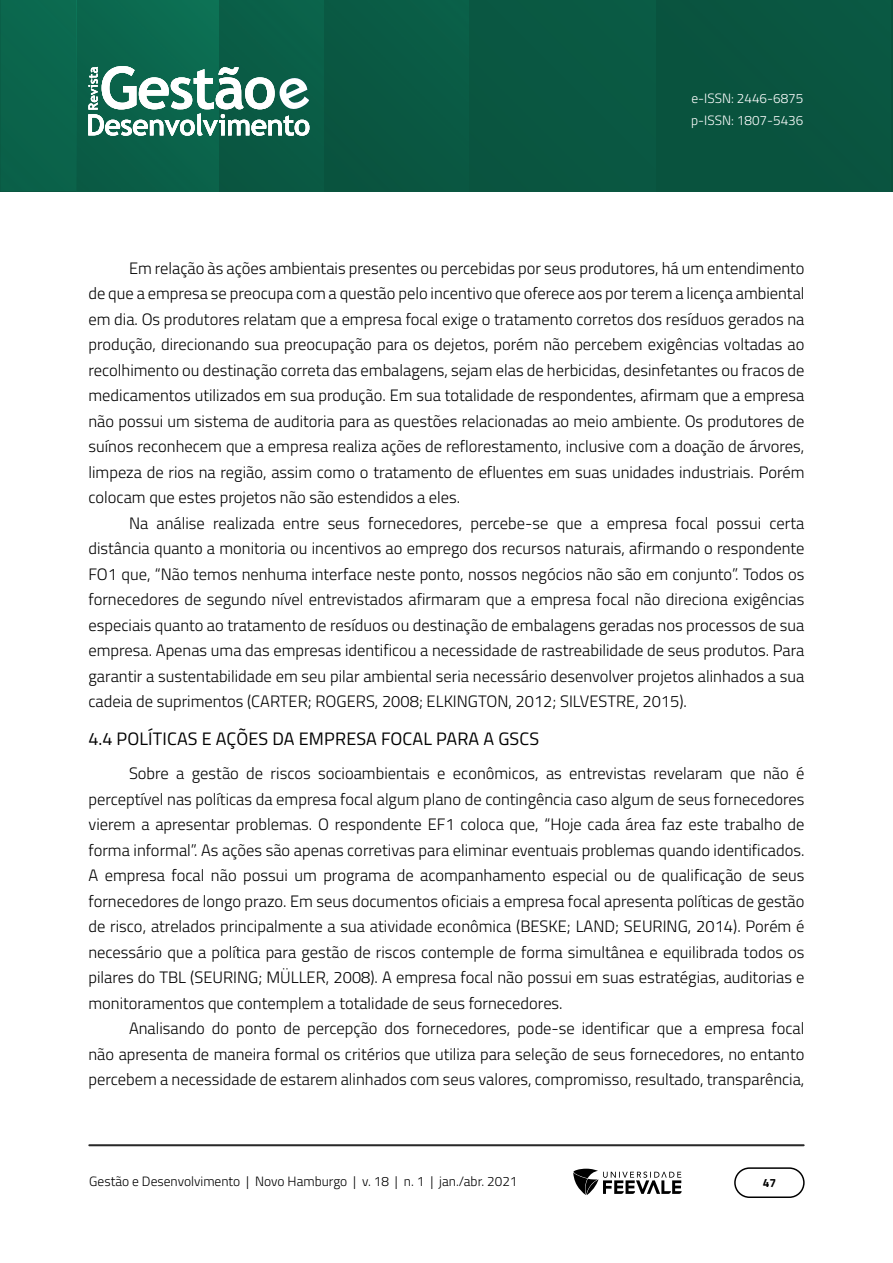
<style>
.page{position:relative;width:893px;height:1263px;background:#fff}
.page>*{position:absolute;margin:0;border:0;box-sizing:border-box;transform-origin:0 0}
.TÍTULO_1_1{font:18px "Titillium Web";letter-spacing:.01em;color:#000}
.Corpo_de_texto{font:300 16.5px/25.5px "Titillium Web";color:#000;text-align:justify}
.t1{font:300 13.5px "Titillium Web";color:#000}
.t2{font:300 13.5px/22.5px "Titillium Web";color:#fff}
.t3{font:700 12px "Titillium Web";color:#000}
</style>
<div class="page">
<hr style="left:890px;top:0;width:3px;height:191px;background:#0a4f3b">
<img style="left:0;top:0;width:890px;height:191px">
<hr style="left:219px;top:0;width:1px;height:191px;background:#0a5a45">
<img style="left:76px;top:0;width:1px;height:191px">
<hr style="left:657px;top:0;width:1px;height:191px;background:#09533e">
<hr style="left:89px;top:1144px;width:715px;height:2px;background:#282828">
<div style="left:734px;top:1167px;width:71px;height:31px;border:2px solid #000;border-radius:15px"></div>
<svg style="left:573px;top:1169px;width:109px;height:26px"></svg>
<svg style="left:88px;top:66px;width:221px;height:70px"></svg>
<p class="t2" style="left:691px;top:86px;width:114px">e-ISSN: 2446-6875 p-ISSN: 1807-5436</p>
<p class="Corpo_de_texto" style="left:88px;top:254px;width:718px;text-indent:40px">Em relação às ações ambientais presentes ou percebidas por seus produtores, há um entendimento de que a empresa se preocupa com a questão pelo incentivo que oferece aos por terem a licença ambiental em dia. Os produtores relatam que a empresa focal exige o tratamento corretos dos resíduos gerados na produção, direcionando sua preocupação para os dejetos, porém não percebem exigências voltadas ao recolhimento ou destinação correta das embalagens, sejam elas de herbicidas, desinfetantes ou fracos de medicamentos utilizados em sua produção. Em sua totalidade de respondentes, afirmam que a empresa não possui um sistema de auditoria para as questões relacionadas ao meio ambiente. Os produtores de suínos reconhecem que a empresa realiza ações de reflorestamento, inclusive com a doação de árvores, limpeza de rios na região, assim como o tratamento de efluentes em suas unidades industriais. Porém colocam que estes projetos não são estendidos a eles.</p>
<p class="Corpo_de_texto" style="left:88px;top:509px;width:717px;text-indent:40px">Na análise realizada entre seus fornecedores, percebe-se que a empresa focal possui certa distância quanto a monitoria ou incentivos ao emprego dos recursos naturais, afirmando o respondente FO1 que, “Não temos nenhuma interface neste ponto, nossos negócios não são em conjunto”. Todos os fornecedores de segundo nível entrevistados afirmaram que a empresa focal não direciona exigências especiais quanto ao tratamento de resíduos ou destinação de embalagens geradas nos processos de sua empresa. Apenas uma das empresas identificou a necessidade de rastreabilidade de seus produtos. Para garantir a sustentabilidade em seu pilar ambiental seria necessário desenvolver projetos alinhados a sua cadeia de suprimentos (CARTER; ROGERS, 2008; ELKINGTON, 2012; SILVESTRE, 2015).</p>
<p class="TÍTULO_1_1" style="left:88px;top:725px;width:452px">4.4 POLÍTICAS E AÇÕES DA EMPRESA FOCAL PARA A GSCS</p>
<p class="Corpo_de_texto" style="left:88px;top:760px;width:717px;text-indent:40px">Sobre a gestão de riscos socioambientais e econômicos, as entrevistas revelaram que não é perceptível nas políticas da empresa focal algum plano de contingência caso algum de seus fornecedores vierem a apresentar problemas. O respondente EF1 coloca que, “Hoje cada área faz este trabalho de forma informal”. As ações são apenas corretivas para eliminar eventuais problemas quando identificados.<br>A empresa focal não possui um programa de acompanhamento especial ou de qualificação de seus fornecedores de longo prazo. Em seus documentos oficiais a empresa focal apresenta políticas de gestão de risco, atrelados principalmente a sua atividade econômica (BESKE; LAND; SEURING, 2014). Porém é necessário que a política para gestão de riscos contemple de forma simultânea e equilibrada todos os pilares do TBL (SEURING; MÜLLER, 2008). A empresa focal não possui em suas estratégias, auditorias e monitoramentos que contemplem a totalidade de seus fornecedores.</p>
<p class="Corpo_de_texto" style="left:88px;top:1015px;width:717px;text-indent:40px">Analisando do ponto de percepção dos fornecedores, pode-se identificar que a empresa focal não apresenta de maneira formal os critérios que utiliza para seleção de seus fornecedores, no entanto percebem a necessidade de estarem alinhados com seus valores, compromisso, resultado, transparência,</p>
<p class="t1" style="left:89px;top:1171px;width:430px">Gestão e Desenvolvimento | Novo Hamburgo | v. 18 | n. 1 | jan./abr. 2021</p>
<p class="t3" style="left:763px;top:1174px;width:15px">47</p>
</div>
